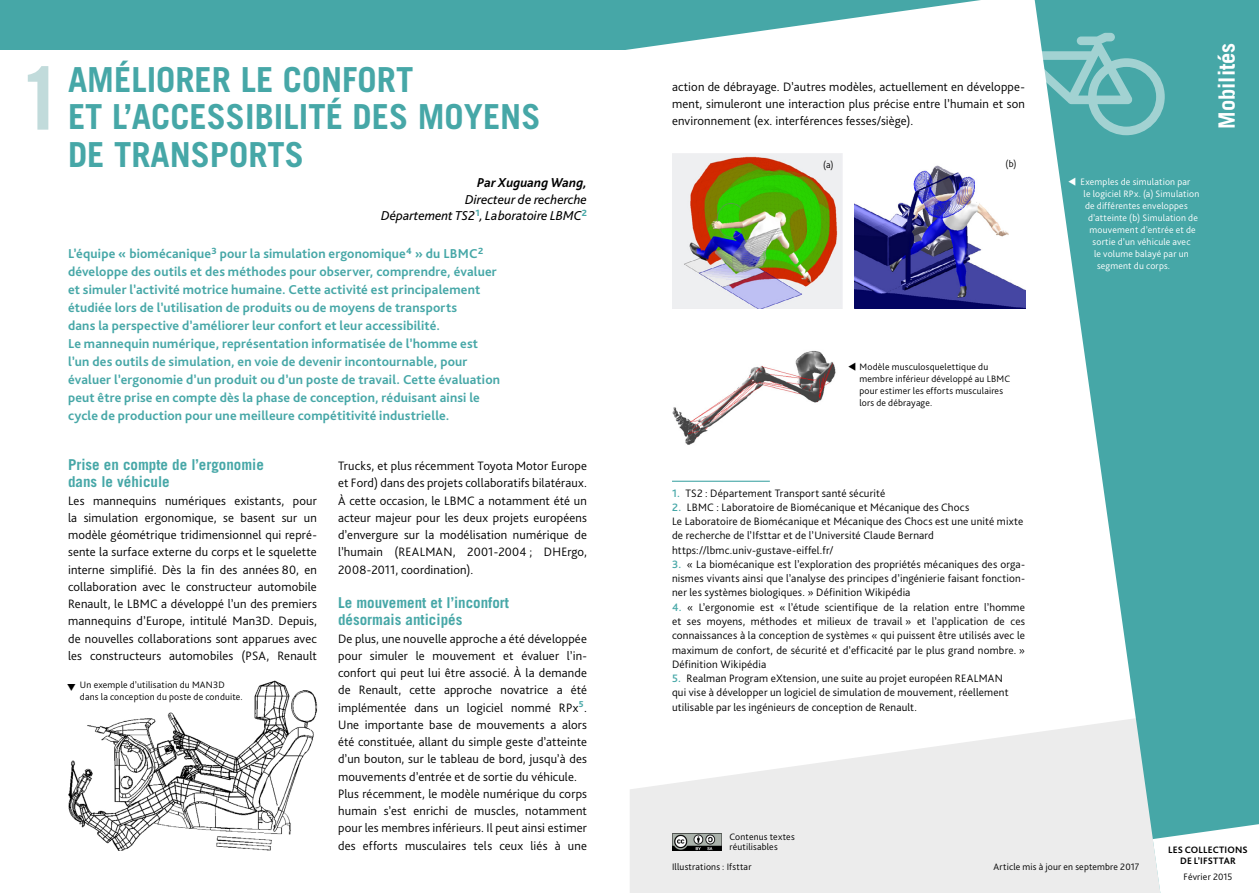
<style>
.page{position:relative;width:1259px;height:893px;background:#fff}
.page>*{position:absolute;margin:0;border:0;box-sizing:border-box;transform-origin:0 0}
.t1{font:700 86.85px "Trade Gothic LT Std";color:#c1dbdb}
.t2{font:700 34.5px/37.5px "Trade Gothic LT Std";color:#46a7a7}
.t3{font:700 22.5px "Trade Gothic LT Std";color:#fff}
.t4{font:700 15px/17.2px "Trade Gothic LT Std";color:#46a7a7}
.t5{font:700 13.5px/18px "Bliss Pro";letter-spacing:.01em;color:#46a7a7}
.t6{font:italic 13.5px/16.5px "Bliss Pro";color:#000;text-align:right}
.t7{font:italic 700 13.5px "Bliss Pro";color:#000}
.t8{font:300 12.75px/17.2px "Bliss Pro";letter-spacing:.01em;color:#000;text-align:justify}
.t9{font:300 11.25px/14.2px "Bliss Pro";letter-spacing:.015em;color:#000}
.t10{font:300 9.75px/12px "Bliss Pro";letter-spacing:.02em;color:#000}
.t11{font:300 9.75px "Bliss Pro";letter-spacing:.015em;color:#fff}
.t12{font:700 9.75px/11.2px "Bliss Pro";letter-spacing:.015em;color:#000;text-align:center}
.s1{font-weight:500;color:#46a7a7}
</style>
<div class="page">
<svg style="left:630px;top:733px;width:403px;height:160px;fill:#ececec"></svg>
<svg style="left:1033px;top:0;width:226px;height:893px;fill:#46a7a7"></svg>
<svg style="left:0;top:0;width:1064px;height:145px"></svg>
<svg style="left:1152px;top:824px;width:107px;height:69px"></svg>
<svg style="left:1019px;top:33px;width:145px;height:102px"></svg>
<div style="left:1205px;top:0;width:54px;height:142px;background:#46a7a7"></div>
<img style="left:672px;top:833px;width:49px;height:17px">
<div style="left:0;top:50px;width:629px;height:147px;background:#fff"></div>
<img style="left:68px;top:680px;width:250px;height:170px">
<img style="left:855px;top:165px;width:170px;height:144px">
<img style="left:672px;top:153px;width:170px;height:156px">
<hr style="left:672px;top:481px;width:98px;height:1px;background:#46a7a7">
<img style="left:672px;top:351px;width:164px;height:94px">
<svg style="left:68px;top:684px;width:7px;height:6px"></svg>
<svg style="left:1068px;top:178px;width:7px;height:8px"></svg>
<h1 class="t1" style="left:17px;top:45px;width:50px">1</h1>
<h2 class="t2" style="left:68px;top:60px;width:474px">AMÉLIORER LE CONFORT<br>ET L’ACCESSIBILITÉ DES MOYENS<br>DE TRANSPORTS</h2>
<p class="t7" style="left:477px;top:174px;width:111px">Par Xuguang Wang,</p>
<p class="t6" style="left:381px;top:190px;width:207px">Directeur de recherche<br>Département TS2<sup>1</sup>, Laboratoire LBMC<sup>2</sup></p>
<p class="t5" style="left:68px;top:244px;width:433px">L’équipe « biomécanique<sup>3</sup> pour la simulation ergonomique<sup>4</sup> » du LBMC<sup>2 </sup>développe des outils et des méthodes pour observer, comprendre, évaluer et simuler l’activité motrice humaine. Cette activité est principalement étudiée lors de l’utilisation de produits ou de moyens de transports<br>dans la perspective d’améliorer leur confort et leur accessibilité.<br>Le mannequin numérique, représentation informatisée de l’homme est l’un des outils de simulation, en voie de devenir incontournable, pour évaluer l’ergonomie d’un produit ou d’un poste de travail. Cette évaluation peut être prise en compte dès la phase de conception, réduisant ainsi le cycle de production pour une meilleure compétitivité industrielle.</p>
<p class="t4" style="left:68px;top:456px;width:197px">Prise en compte de l’ergonomie dans le véhicule</p>
<p class="t8" style="left:68px;top:491px;width:250px">Les mannequins numériques existants, pour la simulation ergonomique, se basent sur un modèle géométrique tridimensionnel qui repré&shy;sente la surface externe du corps et le squelette interne simplifié. Dès la fin des années 80, en collaboration avec le constructeur automobile Renault, le LBMC a développé l’un des premiers mannequins d’Europe, intitulé Man3D. Depuis, de nouvelles collaborations sont apparues avec les constructeurs automobiles (PSA, Renault</p>
<p class="t10" style="left:80px;top:679px;width:164px">Un exemple d’utilisation du MAN3D dans la conception du poste de conduite.</p>
<p class="t8" style="left:338px;top:457px;width:250px">Trucks, et plus récemment Toyota Motor Europe et Ford) dans des projets collaboratifs bilatéraux.<br>À cette occasion, le LBMC a notamment été un acteur majeur pour les deux projets européens d’envergure sur la modélisation numérique de l’humain (REALMAN, 2001-2004 ; DHErgo, 2008-2011, coordination).</p>
<p class="t4" style="left:338px;top:594px;width:172px">Le mouvement et l’inconfort désormais anticipés</p>
<p class="t8" style="left:338px;top:629px;width:250px;text-align:left">De plus, une nouvelle approche a été développée pour simuler le mouvement et évaluer l’in&shy;confort qui peut lui être associé. À la demande de Renault, cette approche novatrice a été implémentée dans un logiciel nommé RPx<sup>5</sup>.<br>Une importante base de mouvements a alors été constituée, allant du simple geste d’atteinte d’un bouton, sur le tableau de bord, jusqu’à des mouvements d’entrée et de sortie du véhicule.<br>Plus récemment, le modèle numérique du corps humain s’est enrichi de muscles, notamment pour les membres inférieurs. Il peut ainsi estimer des efforts musculaires tels ceux liés à une</p>
<p class="t8" style="left:672px;top:77px;width:354px">action de débrayage. D’autres modèles, actuellement en développe&shy;ment, simuleront une interaction plus précise entre l’humain et son environnement (ex. interférences fesses/siège).</p>
<p class="t10" style="left:823px;top:159px;width:12px">(a)</p>
<p class="t10" style="left:1005px;top:157px;width:12px">(b)</p>
<p class="t10" style="left:859px;top:360px;width:152px">Modèle musculosquelettique du membre inférieur développé au LBMC pour estimer les efforts musculaires lors de débrayage.</p>
<p class="t9" style="left:672px;top:486px;width:215px"><span class="s1">1.</span> TS2 : Département Transport santé sécurité</p>
<p class="t9" style="left:672px;top:500px;width:353px"><span class="s1">2.</span> LBMC : Laboratoire de Biomécanique et Mécanique des Chocs<br>Le Laboratoire de Biomécanique et Mécanique des Chocs est une unité mixte de recherche de l’Ifsttar et de l’Université Claude Bernard https://lbmc.univ-gustave-eiffel.fr/</p>
<p class="t9" style="left:672px;top:557px;width:354px;text-align:justify"><span class="s1">3.</span> « La biomécanique est l’exploration des propriétés mécaniques des orga&shy;nismes vivants ainsi que l’analyse des principes d’ingénierie faisant fonction&shy;ner les systèmes biologiques. » Définition Wikipédia</p>
<p class="t9" style="left:672px;top:600px;width:354px;text-align:justify"><span class="s1">4.</span> « L’ergonomie est « l’étude scientifique de la relation entre l’homme et ses moyens, méthodes et milieux de travail » et l’application de ces connaissances à la conception de systèmes « qui puissent être utilisés avec le maximum de confort, de sécurité et d’efficacité par le plus grand nombre. » Définition Wikipédia</p>
<p class="t9" style="left:672px;top:671px;width:338px"><span class="s1">5.</span> Realman Program eXtension, une suite au projet européen REALMAN qui vise à développer un logiciel de simulation de mouvement, réellement utilisable par les ingénieurs de conception de Renault.</p>
<h3 class="t3" style="left:1213px;top:129px;width:88px;rotate:-90deg">Mobilités</h3>
<p class="t11" style="left:1080px;top:176px;width:111px">Exemples de simulation par</p>
<p class="t11" style="left:1083px;top:188px;width:117px">le logiciel RPx. (a) Simulation</p>
<p class="t11" style="left:1085px;top:200px;width:104px">de différentes enveloppes</p>
<p class="t11" style="left:1088px;top:212px;width:111px">d’atteinte (b) Simulation de</p>
<p class="t11" style="left:1089px;top:224px;width:108px">mouvement d’entrée et de</p>
<p class="t11" style="left:1092px;top:236px;width:99px">sortie d’un véhicule avec</p>
<p class="t11" style="left:1094px;top:248px;width:96px">le volume balayé par un</p>
<p class="t11" style="left:1097px;top:260px;width:75px">segment du corps.</p>
<p class="t10" style="left:729px;top:831px;width:67px;line-height:10.5px">Contenus textes réutilisables</p>
<p class="t10" style="left:672px;top:860px;width:81px">Illustrations : Ifsttar</p>
<p class="t10" style="left:993px;top:860px;width:147px">Article mis à jour en septembre 2017</p>
<p class="t12" style="left:1168px;top:844px;width:81px">LES COLLECTIONS<br>DE L’IFSTTAR</p>
<p class="t10" style="left:1183px;top:870px;width:51px">Février 2015</p>
</div>
